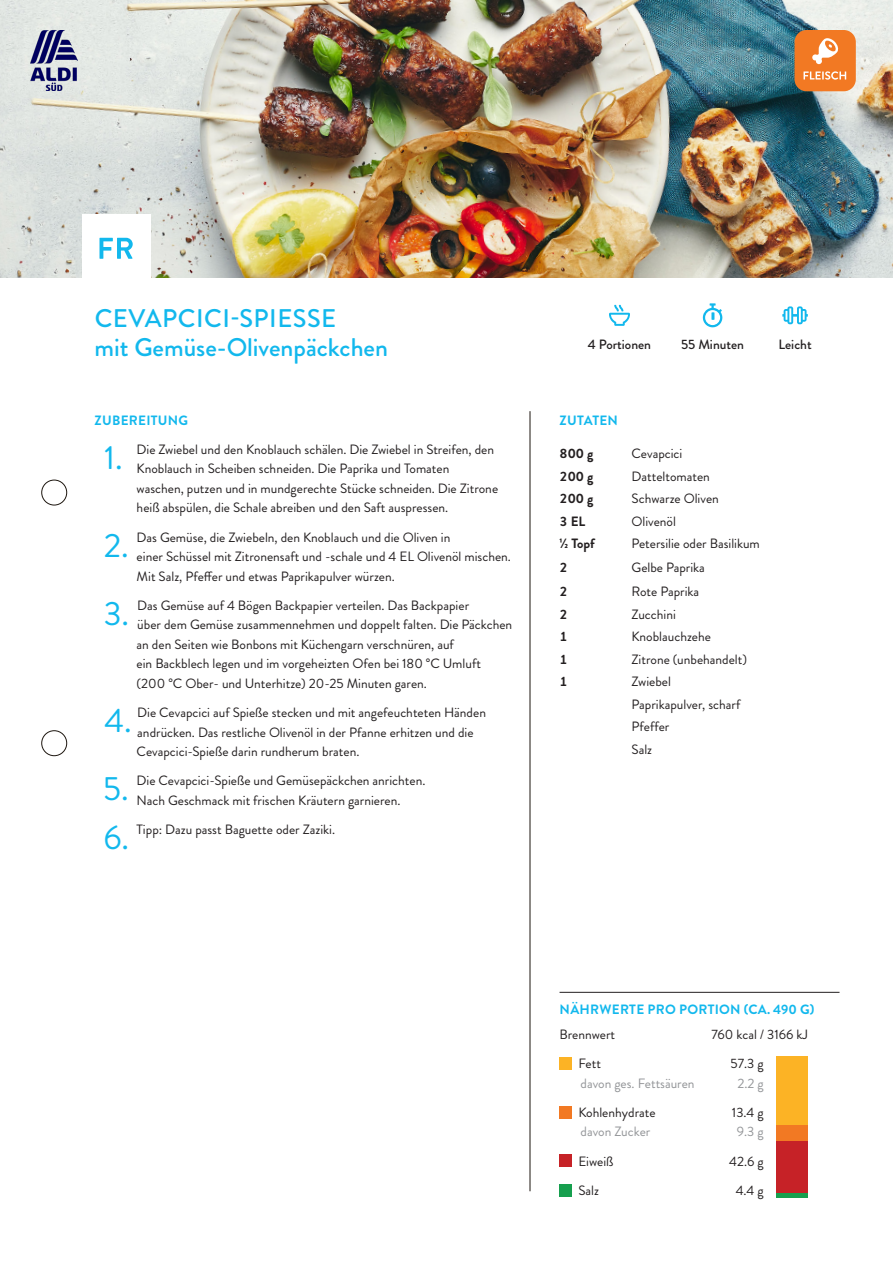
<style>
.page{position:relative;width:893px;height:1263px;background:#fff}
.page>*{position:absolute;margin:0;border:0;box-sizing:border-box;transform-origin:0 0}
.Zubereitungsliste{font:33.6px "Brandon Grotesque";color:#12b8ed}
.Headline_1{font:500 25.5px "Brandon Grotesque";color:#12b8ed}
.Headline_1-2{font:500 25.5px "Brandon Grotesque";letter-spacing:.02em;color:#12b8ed}
.Zubereitungsliste-2{font:13.5px/19.5px "Brandon Grotesque";color:#231f20}
.Absatzformat_1{font:13.5px "Brandon Grotesque";color:#231f20}
.Headline_2{font:700 13.5px "Brandon Grotesque";letter-spacing:.02em;color:#12b8ed}
.Naehrwerte_Liste{font:13.5px "Brandon Grotesque";color:#231f20}
.Naehrwerte_Liste-2{font:13.5px "Brandon Grotesque";color:#939598}
.Absatzformat_1-2{font:700 13.5px "Brandon Grotesque";color:#231f20}
.txt{font:500 13.5px "Brandon Grotesque";color:#231f20}
.Headline_2-2{font:13.5px "Brandon Grotesque";color:#231f20}
</style>
<div class="page">
<div style="left:42px;top:480px;width:25px;height:25px;border:1px solid #1d160f;border-radius:50%"></div>
<div style="left:42px;top:730px;width:25px;height:26px;border:1px solid #1d160f;border-radius:50%"></div>
<div style="left:560px;top:1057px;width:12px;height:13px;background:#fcb325"></div>
<div style="left:560px;top:1105px;width:12px;height:13px;background:#f27923"></div>
<div style="left:560px;top:1154px;width:12px;height:13px;background:#c62227"></div>
<div style="left:560px;top:1183px;width:12px;height:13px;background:#169f4e"></div>
<hr style="left:530px;top:411px;width:1px;height:780px;background:#1d160f">
<hr style="left:560px;top:992px;width:279px;height:1px;background:#231f20">
<svg style="left:782px;top:306px;width:26px;height:18px"></svg>
<svg style="left:703px;top:303px;width:19px;height:24px"></svg>
<svg style="left:609px;top:305px;width:21px;height:21px"></svg>
<img style="left:0;top:0;width:893px;height:278px">
<div style="left:794px;top:30px;width:62px;height:61px;background:#f27923;border-radius:12px"></div>
<svg style="left:803px;top:71px;width:43px;height:9px"></svg>
<svg style="left:812px;top:38px;width:27px;height:26px"></svg>
<div style="left:82px;top:214px;width:69px;height:69px;background:#fff"></div>
<div style="left:776px;top:1056px;width:32px;height:69px;background:#fcb325"></div>
<div style="left:776px;top:1125px;width:32px;height:16px;background:#f27923"></div>
<div style="left:776px;top:1192px;width:32px;height:5px;background:#169f4e"></div>
<img style="left:30px;top:30px;width:47px;height:60px">
<svg style="left:99px;top:238px;width:34px;height:21px"></svg>
<div style="left:776px;top:1141px;width:32px;height:51px;background:#c62227"></div>
<p class="Headline_1-2" style="left:95px;top:301px;width:243px">CEVAPCICI-SPIESSE</p>
<p class="Headline_1" style="left:94px;top:330px;width:295px">mit Gemüse-Olivenpäckchen</p>
<p class="Headline_2" style="left:95px;top:411px;width:95px">ZUBEREITUNG</p>
<p class="Zubereitungsliste" style="left:104px;top:434px;width:20px">1.</p>
<p class="Zubereitungsliste-2" style="left:137px;top:440px;width:363px">Die Zwiebel und den Knoblauch schälen. Die Zwiebel in Streifen, den Knoblauch in Scheiben schneiden. Die Paprika und Tomaten waschen, putzen und in mundgerechte Stücke schneiden. Die Zitrone heiß abspülen, die Schale abreiben und den Saft auspressen.</p>
<p class="Zubereitungsliste" style="left:104px;top:522px;width:27px">2.</p>
<p class="Zubereitungsliste-2" style="left:137px;top:527px;width:376px">Das Gemüse, die Zwiebeln, den Knoblauch und die Oliven in<br>einer Schüssel mit Zitronensaft und -schale und 4 EL Olivenöl mischen.<br>Mit Salz, Pfeffer und etwas Paprikapulver würzen.</p>
<p class="Zubereitungsliste" style="left:104px;top:590px;width:27px">3.</p>
<p class="Zubereitungsliste-2" style="left:137px;top:596px;width:377px">Das Gemüse auf 4 Bögen Backpapier verteilen. Das Backpapier<br>über dem Gemüse zusammennehmen und doppelt falten. Die Päckchen an den Seiten wie Bonbons mit Küchengarn verschnüren, auf<br>ein Backblech legen und im vorgeheizten Ofen bei 180 °C Umluft (200 °C Ober- und Unterhitze) 20-25 Minuten garen.</p>
<p class="Zubereitungsliste" style="left:105px;top:697px;width:29px">4.</p>
<p class="Zubereitungsliste-2" style="left:137px;top:703px;width:351px">Die Cevapcici auf Spieße stecken und mit angefeuchteten Händen andrücken. Das restliche Olivenöl in der Pfanne erhitzen und die<br>Cevapcici-Spieße darin rundherum braten.</p>
<p class="Zubereitungsliste" style="left:103px;top:766px;width:27px">5.</p>
<p class="Zubereitungsliste-2" style="left:137px;top:771px;width:290px">Die Cevapcici-Spieße und Gemüsepäckchen anrichten.<br>Nach Geschmack mit frischen Kräutern garnieren.</p>
<p class="Zubereitungsliste" style="left:103px;top:814px;width:27px">6.</p>
<p class="Zubereitungsliste-2" style="left:137px;top:820px;width:200px">Tipp: Dazu passt Baguette oder Zaziki.</p>
<p class="txt" style="left:588px;top:335px;width:65px">4 Portionen</p>
<p class="txt" style="left:681px;top:335px;width:65px">55 Minuten</p>
<p class="txt" style="left:778px;top:335px;width:35px">Leicht</p>
<p class="Headline_2" style="left:560px;top:411px;width:60px">ZUTATEN</p>
<p class="Absatzformat_1-2" style="left:560px;top:444px;width:35px">800 g</p>
<p class="Absatzformat_1" style="left:631px;top:444px;width:52px">Cevapcici</p>
<p class="Absatzformat_1-2" style="left:560px;top:467px;width:35px">200 g</p>
<p class="Absatzformat_1" style="left:631px;top:467px;width:80px">Datteltomaten</p>
<p class="Absatzformat_1-2" style="left:560px;top:489px;width:35px">200 g</p>
<p class="Absatzformat_1" style="left:631px;top:489px;width:89px">Schwarze Oliven</p>
<p class="Absatzformat_1-2" style="left:560px;top:512px;width:27px">3 EL</p>
<p class="Absatzformat_1" style="left:631px;top:512px;width:46px">Olivenöl</p>
<p class="Absatzformat_1-2" style="left:560px;top:534px;width:37px">½ Topf</p>
<p class="Absatzformat_1" style="left:631px;top:534px;width:130px">Petersilie oder Basilikum</p>
<p class="Absatzformat_1-2" style="left:560px;top:558px;width:10px">2</p>
<p class="Absatzformat_1" style="left:631px;top:558px;width:75px">Gelbe Paprika</p>
<p class="Absatzformat_1-2" style="left:560px;top:582px;width:10px">2</p>
<p class="Absatzformat_1" style="left:631px;top:582px;width:69px">Rote Paprika</p>
<p class="Absatzformat_1-2" style="left:560px;top:605px;width:10px">2</p>
<p class="Absatzformat_1" style="left:631px;top:605px;width:46px">Zucchini</p>
<p class="Absatzformat_1-2" style="left:560px;top:627px;width:10px">1</p>
<p class="Absatzformat_1" style="left:631px;top:627px;width:81px">Knoblauchzehe</p>
<p class="Absatzformat_1-2" style="left:560px;top:650px;width:10px">1</p>
<p class="Absatzformat_1" style="left:631px;top:650px;width:117px">Zitrone (unbehandelt)</p>
<p class="Absatzformat_1-2" style="left:560px;top:672px;width:10px">1</p>
<p class="Absatzformat_1" style="left:631px;top:672px;width:41px">Zwiebel</p>
<p class="Absatzformat_1" style="left:631px;top:695px;width:110px">Paprikapulver, scharf</p>
<p class="Absatzformat_1" style="left:631px;top:717px;width:39px">Pfeffer</p>
<p class="Absatzformat_1" style="left:631px;top:740px;width:22px">Salz</p>
<p class="Headline_2" style="left:560px;top:1000px;width:256px">NÄHRWERTE PRO PORTION (CA. 490 G)</p>
<p class="Headline_2-2" style="left:560px;top:1025px;width:57px">Brennwert</p>
<p class="Headline_2-2" style="left:711px;top:1025px;width:98px">760 kcal / 3166 kJ</p>
<p class="Naehrwerte_Liste" style="left:578px;top:1054px;width:24px">Fett</p>
<p class="Naehrwerte_Liste-2" style="left:580px;top:1074px;width:116px">davon ges. Fettsäuren</p>
<p class="Naehrwerte_Liste" style="left:731px;top:1054px;width:34px">57.3 g</p>
<p class="Naehrwerte_Liste-2" style="left:737px;top:1074px;width:28px">2.2 g</p>
<p class="Naehrwerte_Liste" style="left:578px;top:1103px;width:79px">Kohlenhydrate</p>
<p class="Naehrwerte_Liste-2" style="left:580px;top:1122px;width:71px">davon Zucker</p>
<p class="Naehrwerte_Liste" style="left:732px;top:1103px;width:33px">13.4 g</p>
<p class="Naehrwerte_Liste-2" style="left:737px;top:1122px;width:28px">9.3 g</p>
<p class="Naehrwerte_Liste" style="left:578px;top:1152px;width:37px">Eiweiß</p>
<p class="Naehrwerte_Liste" style="left:729px;top:1152px;width:36px">42.6 g</p>
<p class="Naehrwerte_Liste" style="left:578px;top:1181px;width:22px">Salz</p>
<p class="Naehrwerte_Liste" style="left:736px;top:1181px;width:29px">4.4 g</p>
</div>
